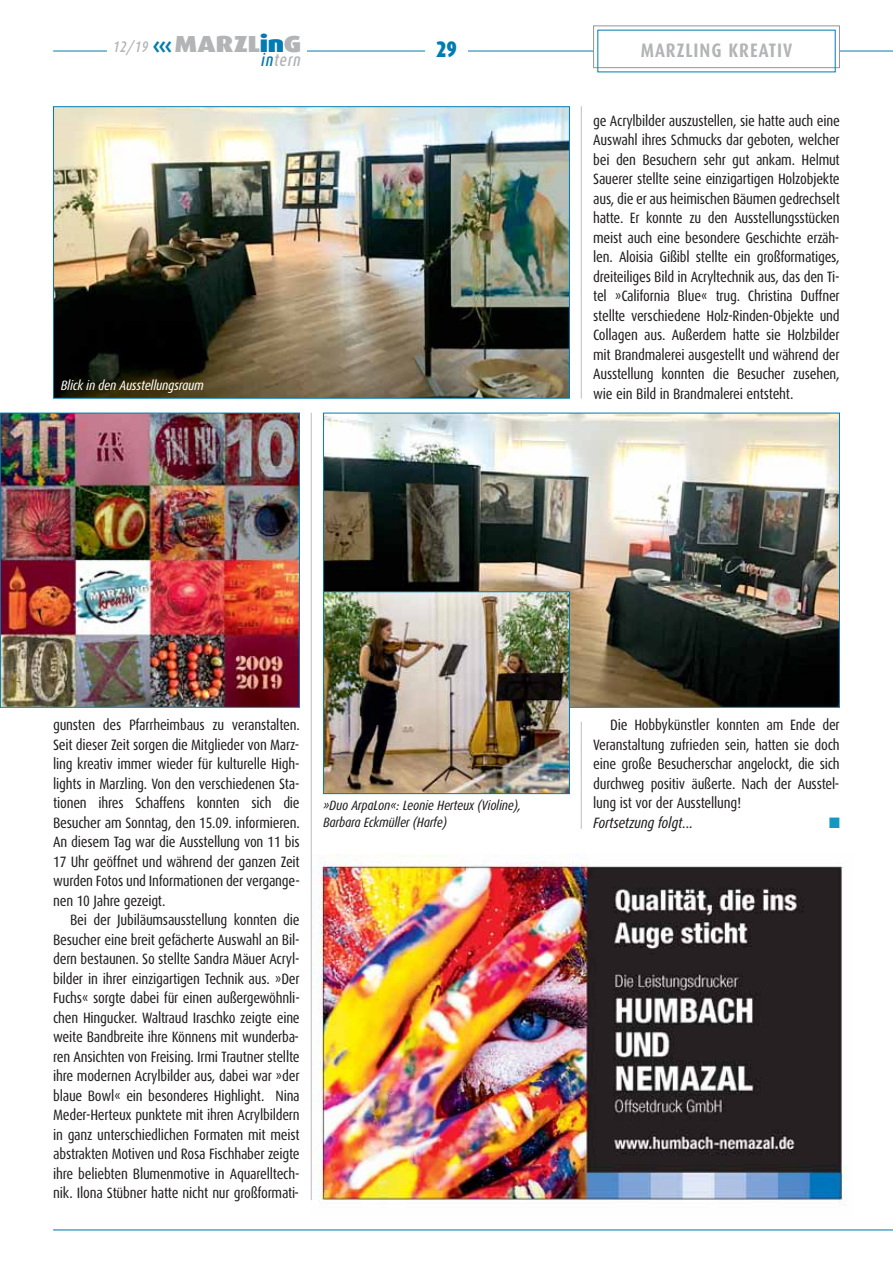
<style>
.page{position:relative;width:893px;height:1263px;background:#fff}
.page>*{position:absolute;margin:0;border:0;box-sizing:border-box;transform-origin:0 0}
.t1{font:900 23.25px "Dax Wide";letter-spacing:-.01em;color:#b2b4b6}
.t2{font:900 22.5px "Dax Condensed";color:#007cb2}
.t3{font:700 19.5px "Dax Condensed";letter-spacing:.05em;color:#b2b4b6}
.t4{font:italic 500 17.55px "Dax Condensed";letter-spacing:.05em;color:#b2b4b6;scale:.91 1}
.t5{font:15px/19.5px "Dax Condensed";letter-spacing:-.015em;color:#231f20;text-align:justify}
.t6{font:italic 15px "Dax Condensed";letter-spacing:-.015em;color:#231f20}
.t7{font:15px "Zapf Dingbats ITC";color:#1597c5;scale:.95 1}
.t8{font:italic 13.5px/16.5px "Dax Condensed";letter-spacing:-.015em;color:#231f20}
.t9{font:italic 13.5px "Dax Condensed";letter-spacing:-.015em;color:#fff}
.s1{font-family:"Dax Condensed";font-weight:500;font-style:italic;font-size:15.3px}
.s2{font-weight:700;font-size:24.3px;color:#007cb2}
.s3{color:#007cb2}
</style>
<div class="page">
<hr style="left:53px;top:1229px;width:840px;height:1px;background:#007cb2">
<hr style="left:53px;top:51px;width:840px;height:1px;background:#007cb2">
<div style="left:108px;top:45px;width:199px;height:16px;background:#fff"></div>
<div style="left:594px;top:26px;width:245px;height:41px;background:#fff"></div>
<div style="left:593px;top:26px;width:247px;height:42px;border:1px solid #939598"></div>
<div style="left:425px;top:30px;width:43px;height:42px;background:#fff"></div>
<img style="left:55px;top:108px;width:513px;height:289px">
<div style="left:53px;top:106px;width:517px;height:293px;border:1px solid #007cb2"></div>
<img style="left:325px;top:415px;width:513px;height:291px">
<img style="left:2px;top:415px;width:296px;height:291px">
<div style="left:0;top:413px;width:300px;height:295px;border:1px solid #007cb2"></div>
<img style="left:325px;top:593px;width:243px;height:199px">
<div style="left:323px;top:591px;width:247px;height:203px;border:1px solid #007cb2"></div>
<hr style="left:581px;top:722px;width:1px;height:107px;background:#bbbdc0">
<hr style="left:581px;top:106px;width:1px;height:293px;background:#bbbdc0">
<img style="left:312px;top:855px;width:535px;height:346px">
<hr style="left:311px;top:413px;width:1px;height:787px;background:#bbbdc0">
<h1 class="t1" style="left:113px;top:36px;width:190px"><span class="s1">12/19</span> <span class="s2">‹‹‹</span>MARZL<span class="s3">in</span>G</h1>
<h2 class="t2" style="left:436px;top:37px;width:22px">29</h2>
<h3 class="t3" style="left:641px;top:40px;width:153px">MARZLING KREATIV</h3>
<p class="t4" style="left:261px;top:52px;width:45px"><span class="s3">in</span>tern</p>
<p class="t9" style="left:61px;top:379px;width:144px">Blick in den Ausstellungsraum</p>
<p class="t5" style="left:593px;top:112px;width:248px">ge Acrylbilder auszustellen, sie hatte auch eine Auswahl ihres Schmucks dar geboten, welcher bei den Besuchern sehr gut ankam. Helmut Sauerer stellte seine einzigartigen Holzobjekte aus, die er aus heimischen Bäumen gedrechselt hatte. Er konnte zu den Ausstellungsstücken meist auch eine besondere Geschichte erzäh&shy;len. Aloisia Gißibl stellte ein großformatiges, dreiteiliges Bild in Acryltechnik aus, das den Ti&shy;tel »California Blue« trug. Christina Duffner stellte verschiedene Holz-Rinden-Objekte und Collagen aus. Außerdem hatte sie Holzbilder mit Brandmalerei ausgestellt und während der Ausstellung konnten die Besucher zusehen, wie ein Bild in Brandmalerei entsteht.</p>
<p class="t5" style="left:53px;top:716px;width:248px">gunsten des Pfarrheimbaus zu veranstalten.<br>Seit dieser Zeit sorgen die Mitglieder von Marz&shy;ling kreativ immer wieder für kulturelle High&shy;lights in Marzling. Von den verschiedenen Sta&shy;tionen ihres Schaffens konnten sich die Besucher am Sonntag, den 15.09. informieren.<br>An diesem Tag war die Ausstellung von 11 bis 17 Uhr geöffnet und während der ganzen Zeit wurden Fotos und Informationen der vergange&shy;nen 10 Jahre gezeigt.</p>
<p class="t5" style="left:53px;top:911px;width:248px;text-indent:17px">Bei der Jubiläumsausstellung konnten die Besucher eine breit gefächerte Auswahl an Bil&shy;dern bestaunen. So stellte Sandra Mäuer Acryl&shy;bilder in ihrer einzigartigen Technik aus. »Der Fuchs« sorgte dabei für einen außergewöhnli&shy;chen Hingucker. Waltraud Iraschko zeigte eine weite Bandbreite ihre Könnens mit wunderba&shy;ren Ansichten von Freising. Irmi Trautner stellte ihre modernen Acrylbilder aus, dabei war »der blaue Bowl« ein besonderes Highlight. Nina Meder-Herteux punktete mit ihren Acrylbildern in ganz unterschiedlichen Formaten mit meist abstrakten Motiven und Rosa Fischhaber zeigte ihre beliebten Blumenmotive in Aquarelltech&shy;nik. Ilona Stübner hatte nicht nur großformati-</p>
<p class="t8" style="left:323px;top:798px;width:200px">»Duo ArpaLon«: Leonie Herteux (Violine),<br>Barbara Eckmüller (Harfe)</p>
<p class="t5" style="left:593px;top:716px;width:248px;text-indent:17px">Die Hobbykünstler konnten am Ende der Veranstaltung zufrieden sein, hatten sie doch eine große Besucherschar angelockt, die sich durchweg positiv äußerte. Nach der Ausstel&shy;lung ist vor der Ausstellung!</p>
<p class="t6" style="left:593px;top:815px;width:102px">Fortsetzung folgt...</p>
<p class="t7" style="left:829px;top:817px;width:13px">■</p>
</div>
